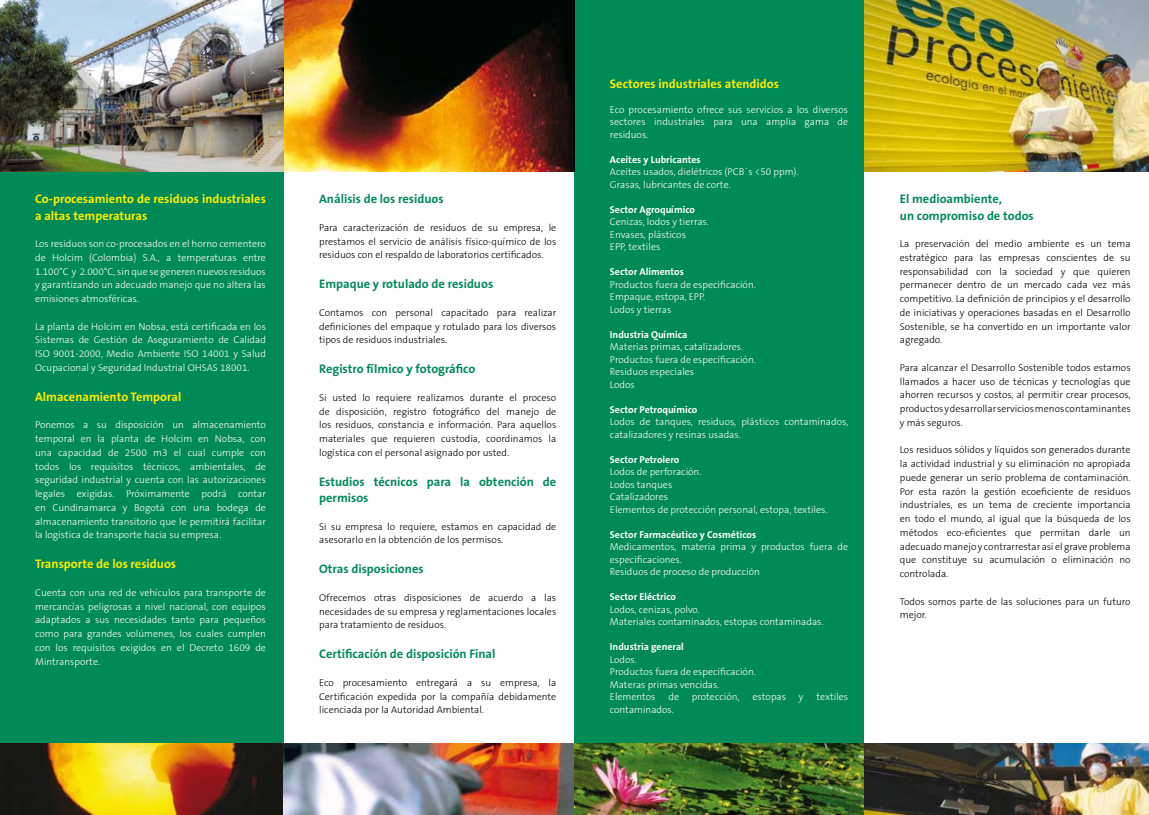
<style>
.page{position:relative;width:1149px;height:815px;background:#fff}
.page>*{position:absolute;margin:0;border:0;box-sizing:border-box;transform-origin:0 0}
.t1{font:700 12.5px/16.2px "The Sans B7";color:#008a57}
.t2{font:700 12.5px/16.2px "The Sans B7";color:#ffed00}
.t3{font:300 10px/12.5px "The Sans B3";color:#fff}
.t4{font:300 10px/13.8px "The Sans B3";color:#000;text-align:justify}
.t5{font:700 10px "The Sans B7";color:#fff}
</style>
<div class="page">
<div style="left:574px;top:0;width:290px;height:814px;background:#008a57"></div>
<div style="left:0;top:1px;width:283px;height:813px;background:#008a57"></div>
<img style="left:0;top:743px;width:283px;height:72px">
<img style="left:283px;top:0;width:291px;height:172px">
<img style="left:864px;top:0;width:284px;height:172px">
<img style="left:283px;top:743px;width:291px;height:72px">
<img style="left:574px;top:743px;width:290px;height:72px">
<img style="left:864px;top:743px;width:284px;height:72px">
<img style="left:0;top:0;width:283px;height:172px">
<p class="t2" style="left:35px;top:191px;width:232px">Co-procesamiento de residuos industriales a altas temperaturas</p>
<p class="t3" style="left:35px;top:237px;width:232px;line-height:13.8px;text-align:justify">Los residuos son co-procesados en el horno cementero de Holcim (Colombia) S.A., a temperaturas entre 1.100°C y 2.000°C, sin que se generen nuevos residuos y garantizando un adecuado manejo que no altera las emisiones atmosféricas.</p>
<p class="t3" style="left:35px;top:320px;width:232px;line-height:13.8px;text-align:justify">La planta de Holcim en Nobsa, está certificada en los Sistemas de Gestión de Aseguramiento de Calidad ISO 9001-2000, Medio Ambiente ISO 14001 y Salud Ocupacional y Seguridad Industrial OHSAS 18001.</p>
<p class="t2" style="left:35px;top:389px;width:148px">Almacenamiento Temporal</p>
<p class="t3" style="left:35px;top:419px;width:232px;line-height:13.8px;text-align:justify">Ponemos a su disposición un almacenamiento temporal en la planta de Holcim en Nobsa, con una capacidad de 2500 m3 el cual cumple con todos los requisitos técnicos, ambientales, de seguridad industrial y cuenta con las autorizaciones legales exigidas. Próximamente podrá contar en Cundinamarca y Bogotá con una bodega de almacenamiento transitorio que le permitirá facilitar la logística de transporte hacia su empresa.</p>
<p class="t2" style="left:35px;top:556px;width:142px">Transporte de los residuos</p>
<p class="t3" style="left:35px;top:586px;width:232px;line-height:13.8px;text-align:justify">Cuenta con una red de vehículos para transporte de mercancías peligrosas a nivel nacional, con equipos adaptados a sus necesidades tanto para pequeños como para grandes volúmenes, los cuales cumplen con los requisitos exigidos en el Decreto 1609 de Mintransporte.</p>
<p class="t1" style="left:319px;top:191px;width:126px">Análisis de los residuos</p>
<p class="t4" style="left:319px;top:221px;width:238px">Para caracterización de residuos de su empresa, le prestamos el servicio de análisis físico-químico de los residuos con el respaldo de laboratorios certificados.</p>
<p class="t1" style="left:319px;top:276px;width:175px">Empaque y rotulado de residuos</p>
<p class="t4" style="left:319px;top:306px;width:238px">Contamos con personal capacitado para realizar definiciones del empaque y rotulado para los diversos tipos de residuos industriales.</p>
<p class="t1" style="left:319px;top:361px;width:158px">Registro fílmico y fotográfico</p>
<p class="t4" style="left:319px;top:391px;width:238px">Si usted lo requiere realizamos durante el proceso de disposición, registro fotográfico del manejo de los residuos, constancia e información. Para aquellos materiales que requieren custodia, coordinamos la logística con el personal asignado por usted.</p>
<p class="t1" style="left:319px;top:474px;width:238px">Estudios técnicos para la obtención de permisos</p>
<p class="t4" style="left:319px;top:520px;width:238px">Si su empresa lo requiere, estamos en capacidad de asesorarlo en la obtención de los permisos.</p>
<p class="t1" style="left:319px;top:561px;width:106px">Otras disposiciones</p>
<p class="t4" style="left:319px;top:591px;width:238px">Ofrecemos otras disposiciones de acuerdo a las necesidades de su empresa y reglamentaciones locales para tratamiento de residuos.</p>
<p class="t1" style="left:319px;top:646px;width:178px">Certificación de disposición Final</p>
<p class="t4" style="left:319px;top:676px;width:238px">Eco procesamiento entregará a su empresa, la Certificación expedida por la compañía debidamente licenciada por la Autoridad Ambiental.</p>
<p class="t2" style="left:609px;top:76px;width:170px">Sectores industriales atendidos</p>
<p class="t3" style="left:609px;top:103px;width:240px;text-align:justify">Eco procesamiento ofrece sus servicios a los diversos sectores industriales para una amplia gama de residuos.</p>
<p class="t5" style="left:609px;top:154px;width:92px">Aceites y Lubricantes</p>
<p class="t3" style="left:609px;top:166px;width:190px">Aceites usados, dielétricos (PCB´s &lt;50 ppm).<br>Grasas, lubricantes de corte.</p>
<p class="t5" style="left:609px;top:204px;width:87px">Sector Agroquímico</p>
<p class="t3" style="left:609px;top:216px;width:100px">Cenizas, lodos y tierras.<br>Envases, plásticos<br>EPP, textiles</p>
<p class="t5" style="left:609px;top:266px;width:75px">Sector Alimentos</p>
<p class="t3" style="left:609px;top:278px;width:147px">Productos fuera de especificación.<br>Empaque, estopa, EPP.<br>Lodos y tierras</p>
<p class="t5" style="left:609px;top:329px;width:79px">Industria Química</p>
<p class="t3" style="left:609px;top:341px;width:147px">Materias primas, catalizadores.<br>Productos fuera de especificación.<br>Residuos especiales<br>Lodos</p>
<p class="t5" style="left:609px;top:404px;width:89px">Sector Petroquímico</p>
<p class="t3" style="left:609px;top:416px;width:240px">Lodos de tanques, residuos, plásticos contaminados, catalizadores y resinas usadas.</p>
<p class="t5" style="left:609px;top:454px;width:71px">Sector Petrolero</p>
<p class="t3" style="left:609px;top:466px;width:219px">Lodos de perforación.<br>Lodos tanques<br>Catalizadores<br>Elementos de protección personal, estopa, textiles.</p>
<p class="t5" style="left:609px;top:529px;width:148px">Sector Farmacéutico y Cosméticos</p>
<p class="t3" style="left:609px;top:541px;width:240px">Medicamentos, materia prima y productos fuera de especificaciones.<br>Residuos de proceso de producción</p>
<p class="t5" style="left:609px;top:591px;width:68px">Sector Eléctrico</p>
<p class="t3" style="left:609px;top:603px;width:215px">Lodos, cenizas, polvo.<br>Materiales contaminados, estopas contaminadas.</p>
<p class="t5" style="left:609px;top:641px;width:75px">Industria general</p>
<p class="t3" style="left:609px;top:653px;width:147px">Lodos.<br>Productos fuera de especificación.<br>Materas primas vencidas.<br>Elementos</p>
<p class="t3" style="left:668px;top:691px;width:12px">de</p>
<p class="t3" style="left:691px;top:691px;width:49px">protección,</p>
<p class="t3" style="left:752px;top:691px;width:35px">estopas</p>
<p class="t3" style="left:798px;top:691px;width:6px">y</p>
<p class="t3" style="left:816px;top:691px;width:33px">textiles</p>
<p class="t3" style="left:609px;top:703px;width:65px">contaminados.</p>
<p class="t1" style="left:899px;top:191px;width:135px">El medioambiente,<br>un compromiso de todos</p>
<p class="t4" style="left:899px;top:237px;width:232px">La preservación del medio ambiente es un tema estratégico para las empresas conscientes de su responsabilidad con la sociedad y que quieren permanecer dentro de un mercado cada vez más competitivo. La definición de principios y el desarrollo de iniciativas y operaciones basadas en el Desarrollo Sostenible, se ha convertido en un importante valor agregado.</p>
<p class="t4" style="left:899px;top:361px;width:232px">Para alcanzar el Desarrollo Sostenible todos estamos llamados a hacer uso de técnicas y tecnologías que ahorren recursos y costos, al permitir crear procesos, productos y desarrollar servicios menos contaminantes y más seguros.</p>
<p class="t4" style="left:899px;top:444px;width:232px">Los residuos sólidos y líquidos son generados durante la actividad industrial y su eliminación no apropiada puede generar un serio problema de contaminación.<br>Por esta razón la gestión ecoeficiente de residuos industriales, es un tema de creciente importancia en todo el mundo, al igual que la búsqueda de los métodos eco-eficientes que permitan darle un adecuado manejo y contrarrestar así el grave problema que constituye su acumulación o eliminación no controlada.</p>
<p class="t4" style="left:899px;top:595px;width:232px">Todos somos parte de las soluciones para un futuro mejor.</p>
</div>
